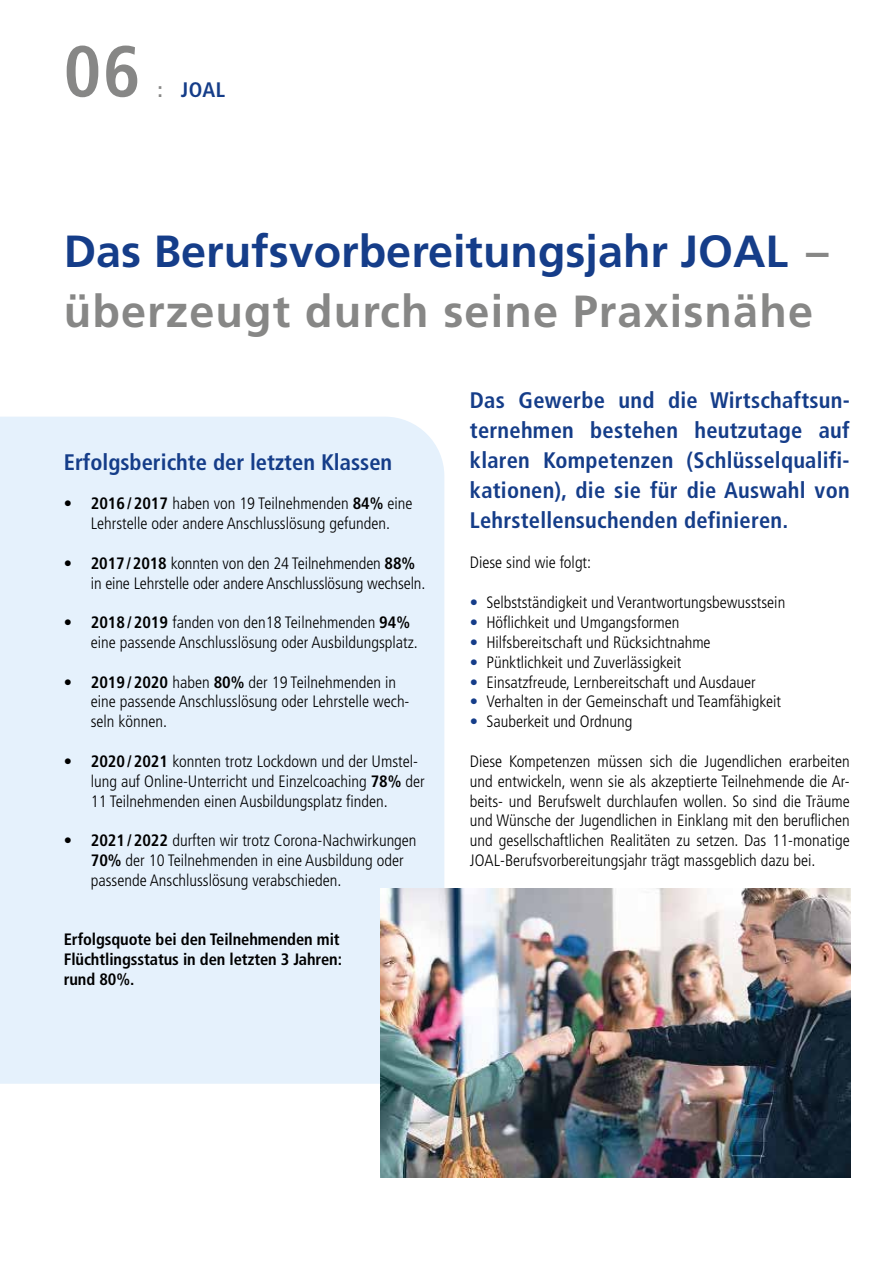
<style>
.page{position:relative;width:893px;height:1263px;background:#fff}
.page>*{position:absolute;margin:0;border:0;box-sizing:border-box;transform-origin:0 0}
.t1{font:700 condensed 72px "Frutiger";color:#878786}
.t2{font:700 45px/60px "Frutiger";color:#153d89}
.t3{font:700 condensed 22.5px/30px "Frutiger";letter-spacing:.01em;color:#153d89;text-align:justify}
.t4{font:700 condensed 21px "Frutiger";color:#153d89}
.t5{font:300 condensed 16.5px/19.8px "Frutiger";color:#000}
.t6{font:700 condensed 16.5px/19.8px "Frutiger";letter-spacing:-.005em;color:#000}
.s1{color:#878786}
.s2{font-weight:700}
.s3{color:#153d89}
</style>
<div class="page">
<div style="left:0;top:417px;width:444px;height:667px;background:#e5f1fc"></div>
<img style="left:381px;top:888px;width:469px;height:290px">
<h1 class="t1" style="left:64px;top:34px;width:78px">06</h1>
<p class="t4" style="left:158px;top:78px;width:69px"><span class="s1">:</span> JOAL</p>
<h2 class="t2" style="left:64px;top:222px;width:766px">Das Berufsvorbereitungsjahr JOAL <span class="s1">– überzeugt durch seine Praxisnähe</span></h2>
<h3 class="t3" style="left:64px;top:447px;width:330px">Erfolgsberichte der letzten Klassen</h3>
<p class="t5" style="left:64px;top:494px;width:350px;text-align:center"><span class="s2">• 2016 / 2017</span> haben von 19 Teilnehmenden <span class="s2">84%</span> eine<br>Lehrstelle oder andere Anschlusslösung gefunden.</p>
<p class="t5" style="left:91px;top:554px;width:336px;text-indent:-27px"><span class="s2">• 2017 / 2018</span> konnten von den 24 Teilnehmenden <span class="s2">88% </span>in eine Lehrstelle oder andere Anschlusslösung wechseln.</p>
<p class="t5" style="left:91px;top:613px;width:328px;text-indent:-27px"><span class="s2">• 2018 / 2019</span> fanden von den18 Teilnehmenden <span class="s2">94% </span>eine passende Anschlusslösung oder Ausbildungsplatz.</p>
<p class="t5" style="left:91px;top:672px;width:320px;text-indent:-27px"><span class="s2">• 2019 / 2020</span> haben <span class="s2">80%</span> der 19 Teilnehmenden in eine passende Anschlusslösung oder Lehrstelle wech&shy;seln können.</p>
<p class="t5" style="left:91px;top:752px;width:335px;text-indent:-27px"><span class="s2">• 2020 / 2021</span> konnten trotz Lockdown und der Umstel&shy;lung auf Online-Unterricht und Einzelcoaching <span class="s2">78%</span> der<br>11 Teilnehmenden einen Ausbildungsplatz finden.</p>
<p class="t5" style="left:91px;top:831px;width:327px;text-indent:-27px"><span class="s2">• 2021 / 2022</span> durften wir trotz Corona-Nachwirkungen<br><span class="s2">70%</span> der 10 Teilnehmenden in eine Ausbildung oder passende Anschlusslösung verabschieden.</p>
<p class="t6" style="left:64px;top:930px;width:280px">Erfolgsquote bei den Teilnehmenden mit<br>Flüchtlingsstatus in den letzten 3 Jahren: rund 80%.</p>
<h3 class="t3" style="left:470px;top:386px;width:381px">Das Gewerbe und die Wirtschaftsun&shy;ternehmen bestehen heutzutage auf klaren Kompetenzen (Schlüsselqualifi&shy;kationen), die sie für die Auswahl von Lehrstellensuchenden definieren.</h3>
<p class="t5" style="left:470px;top:553px;width:123px">Diese sind wie folgt:</p>
<p class="t5" style="left:470px;top:593px;width:317px"><span class="s3">•</span> Selbstständigkeit und Verantwortungsbewusstsein</p>
<p class="t5" style="left:470px;top:613px;width:211px"><span class="s3">•</span> Höflichkeit und Umgangsformen</p>
<p class="t5" style="left:470px;top:633px;width:242px"><span class="s3">•</span> Hilfsbereitschaft und Rücksichtnahme</p>
<p class="t5" style="left:470px;top:653px;width:213px"><span class="s3">•</span> Pünktlichkeit und Zuverlässigkeit</p>
<p class="t5" style="left:470px;top:672px;width:287px"><span class="s3">•</span> Einsatzfreude, Lernbereitschaft und Ausdauer</p>
<p class="t5" style="left:470px;top:692px;width:313px"><span class="s3">•</span> Verhalten in der Gemeinschaft und Teamfähigkeit</p>
<p class="t5" style="left:470px;top:712px;width:164px"><span class="s3">•</span> Sauberkeit und Ordnung</p>
<p class="t5" style="left:470px;top:752px;width:381px;text-align:justify">Diese Kompetenzen müssen sich die Jugendlichen erarbeiten und entwickeln, wenn sie als akzeptierte Teilnehmende die Ar&shy;beits- und Berufswelt durchlaufen wollen. So sind die Träume und Wünsche der Jugendlichen in Einklang mit den beruflichen und gesellschaftlichen Realitäten zu setzen. Das 11-monatige JOAL-Berufsvorbereitungsjahr trägt massgeblich dazu bei.</p>
</div>
